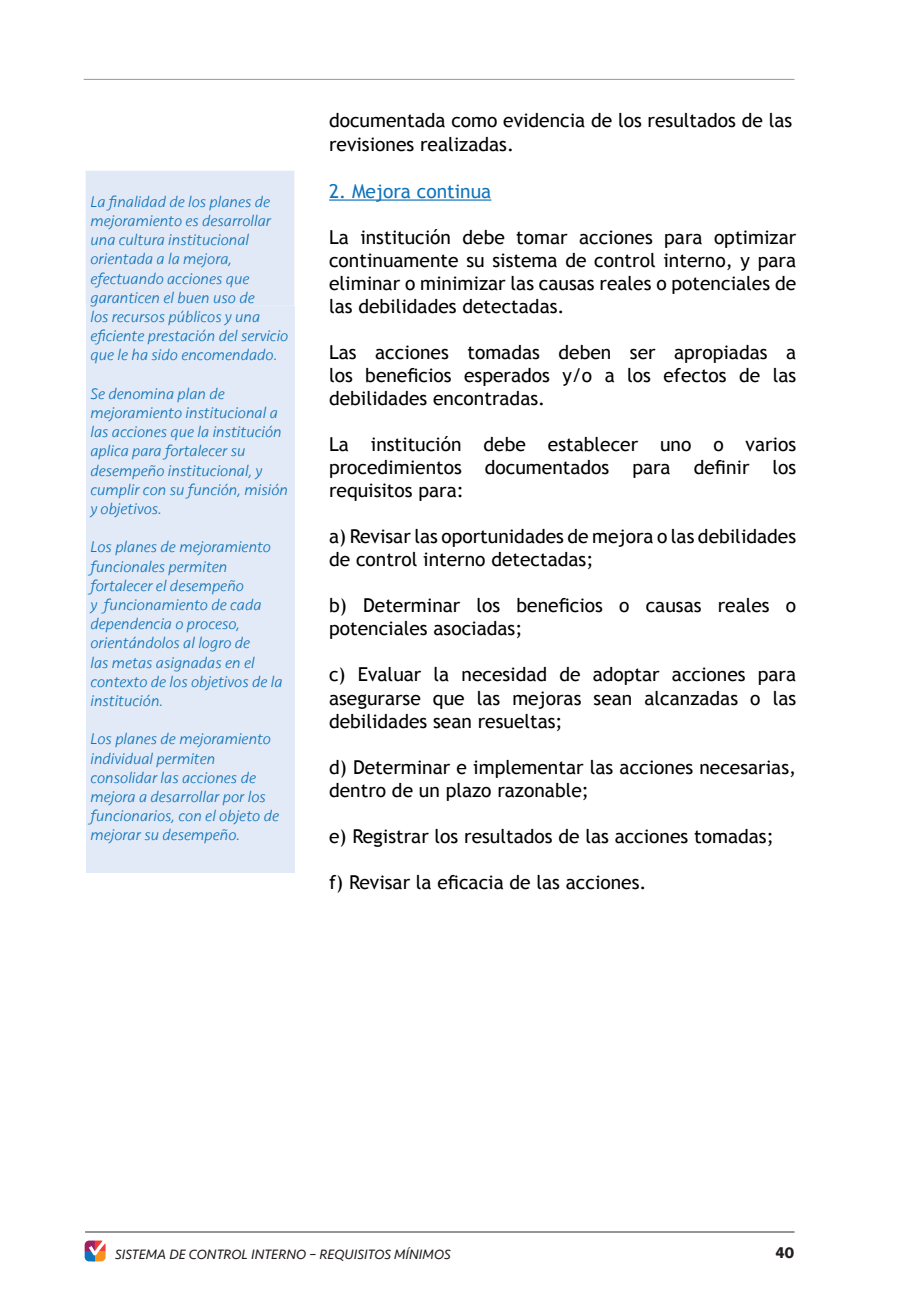
<style>
.page{position:relative;width:908px;height:1304px;background:#fff}
.page>*{position:absolute;margin:0;border:0;box-sizing:border-box;transform-origin:0 0}
.t1{font:19.2px/23px "Trebuchet MS";color:#000}
.t2{font:19.2px "Trebuchet MS";color:#1074bc}
.t3{font:italic 300 16px/19.2px "Seravek";color:#1074bc}
.t4{font:700 16px "Seravek";color:#231f20}
.t5{font:italic 14px "Seravek";color:#231f20}
</style>
<div class="page">
<hr style="left:85px;top:1231px;width:709px;height:2px;background:#939598">
<hr style="left:84px;top:79px;width:710px;height:1px;background:#939598">
<svg style="left:85px;top:1240px;width:21px;height:22px"></svg>
<div style="left:86px;top:306px;width:208px;height:567px;background:#e1eaf6"></div>
<div style="left:86px;top:171px;width:208px;height:135px;background:#e1e9f6"></div>
<hr style="left:329px;top:199px;width:162px;height:2px;background:#1074bc">
<p class="t3" style="left:90px;top:192px;width:199px">La finalidad de los planes de mejoramiento es desarrollar una cultura institucional orientada a la mejora, efectuando acciones que garanticen el buen uso de<br>los recursos públicos y una eficiente prestación del servicio que le ha sido encomendado.</p>
<p class="t3" style="left:90px;top:384px;width:199px">Se denomina plan de mejoramiento institucional a las acciones que la institución aplica para fortalecer su desempeño institucional, y cumplir con su función, misión y objetivos.</p>
<p class="t3" style="left:90px;top:538px;width:193px">Los planes de mejoramiento funcionales permiten fortalecer el desempeño<br>y funcionamiento de cada dependencia o proceso, orientándolos al logro de<br>las metas asignadas en el contexto de los objetivos de la institución.</p>
<p class="t3" style="left:90px;top:730px;width:190px">Los planes de mejoramiento individual permiten consolidar las acciones de mejora a desarrollar por los funcionarios, con el objeto de mejorar su desempeño.</p>
<p class="t1" style="left:329px;top:108px;width:464px;line-height:24px">documentada como evidencia de los resultados de las revisiones realizadas.</p>
<p class="t2" style="left:329px;top:180px;width:164px">2. Mejora continua</p>
<p class="t1" style="left:329px;top:226px;width:468px;text-align:justify">La institución debe tomar acciones para optimizar continuamente su sistema de control interno, y para eliminar o minimizar las causas reales o potenciales de las debilidades detectadas.</p>
<p class="t1" style="left:329px;top:341px;width:468px;text-align:justify">Las acciones tomadas deben ser apropiadas a los beneficios esperados y/o a los efectos de las debilidades encontradas.</p>
<p class="t1" style="left:329px;top:433px;width:468px;text-align:justify">La institución debe establecer uno o varios procedimientos documentados para definir los requisitos para:</p>
<p class="t1" style="left:329px;top:525px;width:468px">a) Revisar las oportunidades de mejora o las debilidades de control interno detectadas;</p>
<p class="t1" style="left:329px;top:594px;width:468px">b) Determinar los beneficios o causas reales o potenciales asociadas;</p>
<p class="t1" style="left:329px;top:663px;width:468px;text-align:justify">c) Evaluar la necesidad de adoptar acciones para asegurarse que las mejoras sean alcanzadas o las debilidades sean resueltas;</p>
<p class="t1" style="left:329px;top:756px;width:468px">d) Determinar e implementar las acciones necesarias, dentro de un plazo razonable;</p>
<p class="t1" style="left:329px;top:825px;width:446px">e) Registrar los resultados de las acciones tomadas;</p>
<p class="t1" style="left:329px;top:871px;width:319px">f) Revisar la eficacia de las acciones.</p>
<p class="t5" style="left:115px;top:1243px;width:337px">SISTEMA DE CONTROL INTERNO – REQUISITOS MÍNIMOS</p>
<p class="t4" style="left:775px;top:1240px;width:21px">40</p>
</div>
